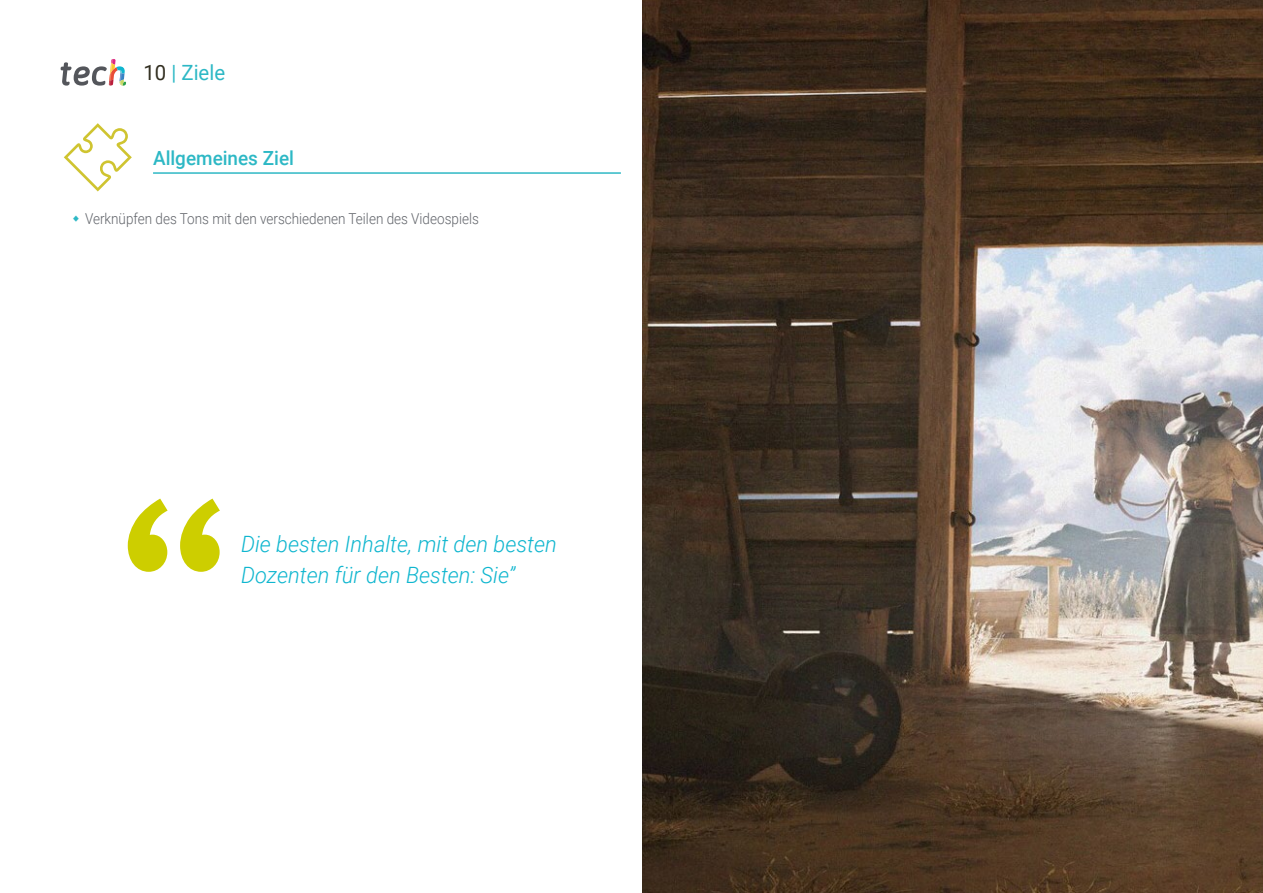
<style>
.page{position:relative;width:1263px;height:893px;background:#fff}
.page>*{position:absolute;margin:0;border:0;box-sizing:border-box;transform-origin:0 0}
.t1{font:italic 300 22.5px/31.5px "Roboto";color:#0fb6cf}
.t2{font:21px "Roboto";color:#2db8c5}
.t3{font:500 19.5px "Roboto";color:#2db8c5}
.t4{font:300 15px "Roboto";color:#61646a;scale:.9 1}
.s1{color:#312e20}
</style>
<div class="page">
<hr style="left:153px;top:173px;width:468px;height:1px;background:#2db8c5">
<svg style="left:64px;top:123px;width:68px;height:68px"></svg>
<img style="left:642px;top:0;width:621px;height:893px">
<svg style="left:61px;top:59px;width:65px;height:27px"></svg>
<svg style="left:128px;top:499px;width:92px;height:73px"></svg>
<h2 class="t2" style="left:144px;top:57px;width:83px"><span class="s1">10</span> | Ziele</h2>
<h3 class="t3" style="left:153px;top:144px;width:142px">Allgemeines Ziel</h3>
<p class="t4" style="left:85px;top:208px;width:439px">Verknüpfen des Tons mit den verschiedenen Teilen des Videospiels</p>
<h1 class="t1" style="left:241px;top:527px;width:317px">Die besten Inhalte, mit den besten<br>Dozenten für den Besten: Sie”</h1>
</div>
